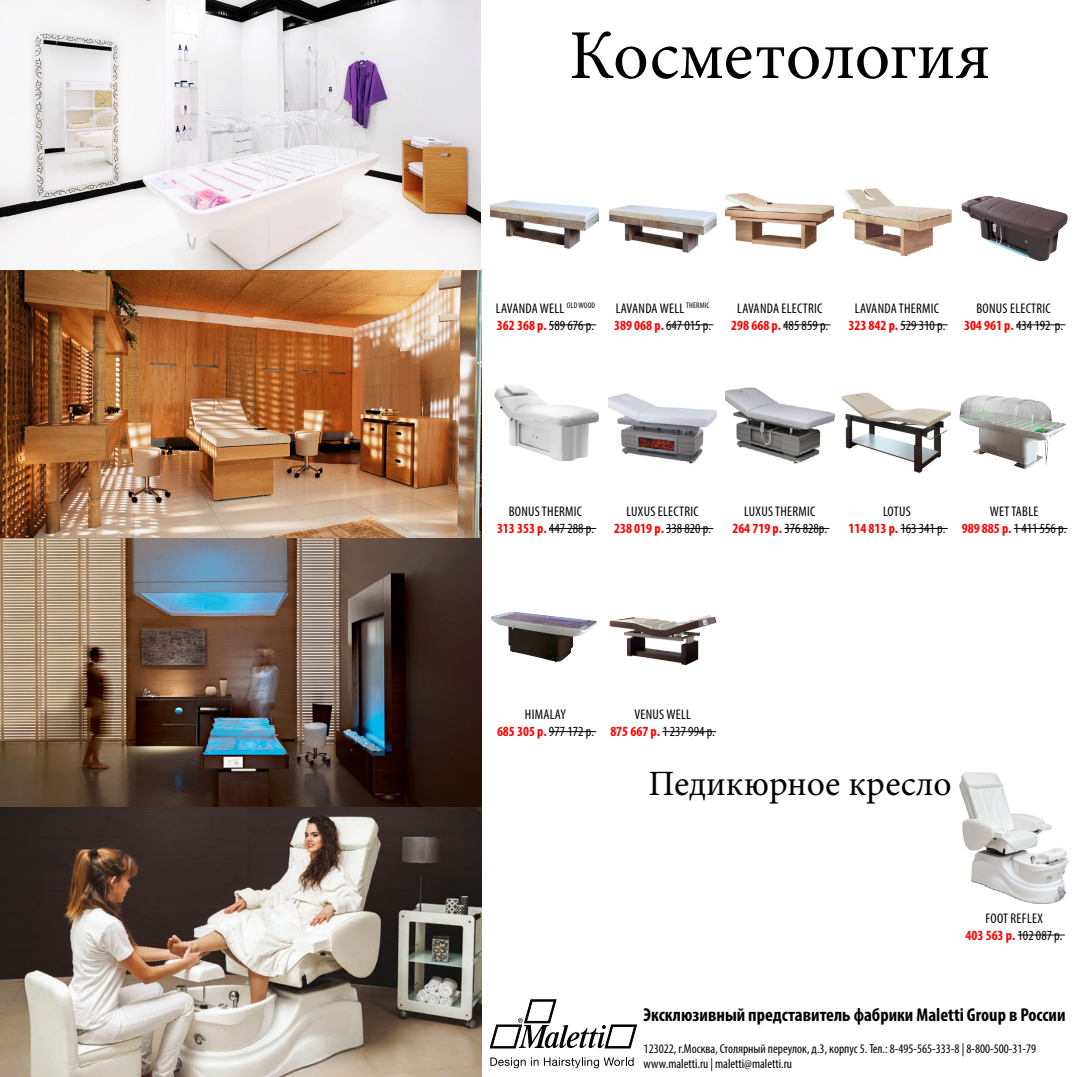
<style>
.page{position:relative;width:1077px;height:1077px;background:#fff}
.page>*{position:absolute;margin:0;border:0;box-sizing:border-box;transform-origin:0 0}
.t1{font:70px "Minion Pro";letter-spacing:-.005em;color:#000}
.t2{font:35.61px "Minion Pro";color:#000}
.t3{font:700 condensed 18.64px "Myriad Pro";color:#000}
.t4{font:condensed 14px/16.8px "Myriad Pro";letter-spacing:.02em;color:#000;text-align:center}
.t5{font:condensed 13.04px/15.7px "Myriad Pro";color:#000}
.s1{font-weight:700;color:#f00}
</style>
<div class="page">
<img style="left:0;top:0;width:481px;height:1076px">
<hr style="left:549px;top:324px;width:47px;height:1px;background:#000">
<img style="left:491px;top:200px;width:108px;height:49px">
<hr style="left:666px;top:324px;width:47px;height:1px;background:#000">
<img style="left:609px;top:205px;width:108px;height:48px">
<hr style="left:783px;top:324px;width:47px;height:1px;background:#000">
<img style="left:725px;top:193px;width:108px;height:57px">
<hr style="left:900px;top:324px;width:47px;height:1px;background:#000">
<img style="left:842px;top:188px;width:109px;height:69px">
<hr style="left:549px;top:528px;width:47px;height:1px;background:#000">
<img style="left:494px;top:385px;width:105px;height:76px">
<hr style="left:666px;top:528px;width:47px;height:1px;background:#000">
<img style="left:608px;top:393px;width:108px;height:71px">
<hr style="left:784px;top:528px;width:45px;height:1px;background:#000">
<img style="left:725px;top:387px;width:108px;height:77px">
<hr style="left:900px;top:528px;width:47px;height:1px;background:#000">
<img style="left:842px;top:392px;width:109px;height:81px">
<hr style="left:549px;top:731px;width:47px;height:1px;background:#000">
<img style="left:491px;top:611px;width:106px;height:51px">
<hr style="left:662px;top:731px;width:54px;height:1px;background:#000">
<img style="left:609px;top:615px;width:108px;height:50px">
<hr style="left:1017px;top:934px;width:47px;height:1px;background:#000">
<img style="left:959px;top:772px;width:109px;height:131px">
<svg style="left:490px;top:999px;width:146px;height:48px"></svg>
<svg style="left:490px;top:1057px;width:35px;height:11px"></svg>
<svg style="left:531px;top:1057px;width:7px;height:8px"></svg>
<svg style="left:544px;top:1057px;width:89px;height:11px"></svg>
<hr style="left:1013px;top:528px;width:54px;height:1px;background:#000">
<img style="left:959px;top:395px;width:86px;height:73px">
<hr style="left:1015px;top:324px;width:50px;height:1px;background:#000">
<img style="left:961px;top:196px;width:106px;height:66px">
<h1 class="t1" style="left:569px;top:9px;width:423px">Косметология</h1>
<p class="t4" style="left:496px;top:299px;width:101px;text-align:left">LAVANDA WELL <sup>OLD</sup> <sup>WOOD<br></sup><span class="s1">362 368 р.</span> 589 676 р.</p>
<p class="t4" style="left:614px;top:299px;width:98px;text-align:left">LAVANDA WELL <sup>THERMIC<br></sup><span class="s1">389 068 р.</span> 647 015 р.</p>
<p class="t4" style="left:731px;top:299px;width:98px">LAVANDA ELECTRIC<br><span class="s1">298 668 р.</span> 485 859 р.</p>
<p class="t4" style="left:848px;top:299px;width:98px">LAVANDA THERMIC<br><span class="s1">323 842 р.</span> 529 310 р.</p>
<p class="t4" style="left:963px;top:299px;width:101px">BONUS ELECTRIC<br><span class="s1">304 961 р.</span> 434 192 р.</p>
<p class="t4" style="left:497px;top:503px;width:98px">BONUS THERMIC<br><span class="s1">313 353 р.</span> 447 288 р.</p>
<p class="t4" style="left:614px;top:503px;width:98px">LUXUS ELECTRIC<br><span class="s1">238 019 р.</span> 338 820 р.</p>
<p class="t4" style="left:732px;top:503px;width:96px">LUXUS THERMIC<br><span class="s1">264 719 р.</span> 376 828р.</p>
<p class="t4" style="left:848px;top:503px;width:98px">LOTUS<br><span class="s1">114 813 р.</span> 163 341 р.</p>
<p class="t4" style="left:961px;top:503px;width:106px">WET TABLE<br><span class="s1">989 885 р.</span> 1 411 556 р.</p>
<p class="t4" style="left:497px;top:706px;width:98px">HIMALAY<br><span class="s1">685 305 р.</span> 977 172 р.</p>
<p class="t4" style="left:610px;top:706px;width:106px">VENUS WELL<br><span class="s1">875 667 р.</span> 1 237 994 р.</p>
<h2 class="t2" style="left:648px;top:760px;width:304px">Педикюрное кресло</h2>
<p class="t4" style="left:965px;top:909px;width:98px">FOOT REFLEX<br><span class="s1">403 563 р.</span> 102 087 р.</p>
<h3 class="t3" style="left:643px;top:1003px;width:423px">Эксклюзивный представитель фабрики Maletti Group в России</h3>
<p class="t5" style="left:643px;top:1040px;width:394px">123022, г.Москва, Столярный переулок, д.3, корпус 5. Тел.: 8-495-565-333-8 | 8-800-500-31-79 www.maletti.ru | maletti@maletti.ru</p>
</div>
